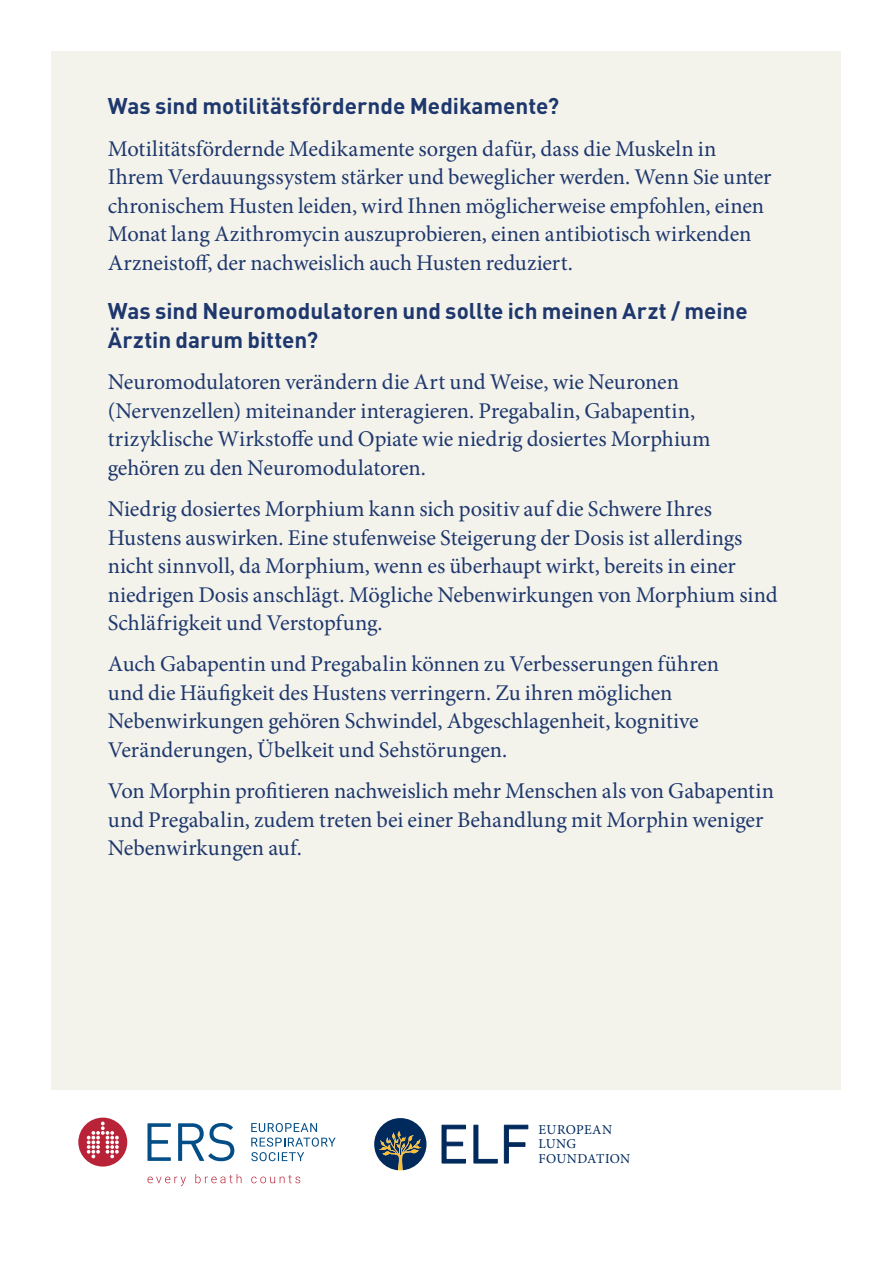
<style>
.page{position:relative;width:893px;height:1263px;background:#fff}
.page>*{position:absolute;margin:0;border:0;box-sizing:border-box;transform-origin:0 0}
.t1{font:22.5px/28.5px "Minion Pro";letter-spacing:-.005em;color:#1e376d}
.t2{font:700 22.5px/28.5px "DIN Pro";color:#1e376d}
.t3{font:13.5px/14.7px "Minion Pro";letter-spacing:.025em;color:#00295c}
</style>
<div class="page">
<div style="left:52px;top:52px;width:789px;height:1038px;background:#f3f3eb"></div>
<div style="left:78px;top:1117px;width:49px;height:49px;background:#b82337;border-radius:24px"></div>
<svg style="left:87px;top:1121px;width:32px;height:37px"></svg>
<svg style="left:147px;top:1123px;width:24px;height:38px"></svg>
<svg style="left:178px;top:1123px;width:56px;height:38px"></svg>
<svg style="left:147px;top:1176px;width:39px;height:10px"></svg>
<svg style="left:195px;top:1174px;width:46px;height:9px"></svg>
<svg style="left:251px;top:1175px;width:49px;height:8px"></svg>
<svg style="left:251px;top:1123px;width:85px;height:39px"></svg>
<svg style="left:441px;top:1124px;width:25px;height:40px"></svg>
<svg style="left:473px;top:1124px;width:25px;height:40px"></svg>
<svg style="left:504px;top:1124px;width:24px;height:40px"></svg>
<svg style="left:374px;top:1118px;width:52px;height:52px"></svg>
<p class="t2" style="left:108px;top:89px;width:453px">Was sind motilitätsfördernde Medikamente?</p>
<p class="t1" style="left:108px;top:134px;width:665px">Motilitätsfördernde Medikamente sorgen dafür, dass die Muskeln in Ihrem Verdauungssystem stärker und beweglicher werden. Wenn Sie unter chronischem Husten leiden, wird Ihnen möglicherweise empfohlen, einen Monat lang Azithromycin auszuprobieren, einen antibiotisch wirkenden Arzneistoff, der nachweislich auch Husten reduziert.</p>
<p class="t2" style="left:108px;top:294px;width:641px">Was sind Neuromodulatoren und sollte ich meinen Arzt / meine<br>Ärztin darum bitten?</p>
<p class="t1" style="left:108px;top:368px;width:604px">Neuromodulatoren verändern die Art und Weise, wie Neuronen (Nervenzellen) miteinander interagieren. Pregabalin, Gabapentin, trizyklische Wirkstoffe und Opiate wie niedrig dosiertes Morphium gehören zu den Neuromodulatoren.</p>
<p class="t1" style="left:108px;top:495px;width:671px">Niedrig dosiertes Morphium kann sich positiv auf die Schwere Ihres Hustens auswirken. Eine stufenweise Steigerung der Dosis ist allerdings nicht sinnvoll, da Morphium, wenn es überhaupt wirkt, bereits in einer niedrigen Dosis anschlägt. Mögliche Nebenwirkungen von Morphium sind Schläfrigkeit und Verstopfung.</p>
<p class="t1" style="left:108px;top:650px;width:613px">Auch Gabapentin und Pregabalin können zu Verbesserungen führen und die Häufigkeit des Hustens verringern. Zu ihren möglichen Nebenwirkungen gehören Schwindel, Abgeschlagenheit, kognitive Veränderungen, Übelkeit und Sehstörungen.</p>
<p class="t1" style="left:108px;top:777px;width:668px">Von Morphin profitieren nachweislich mehr Menschen als von Gabapentin und Pregabalin, zudem treten bei einer Behandlung mit Morphin weniger<br>Nebenwirkungen auf.</p>
<p class="t3" style="left:538px;top:1122px;width:93px">EUROPEAN<br>LUNG<br>FOUNDATION</p>
</div>
